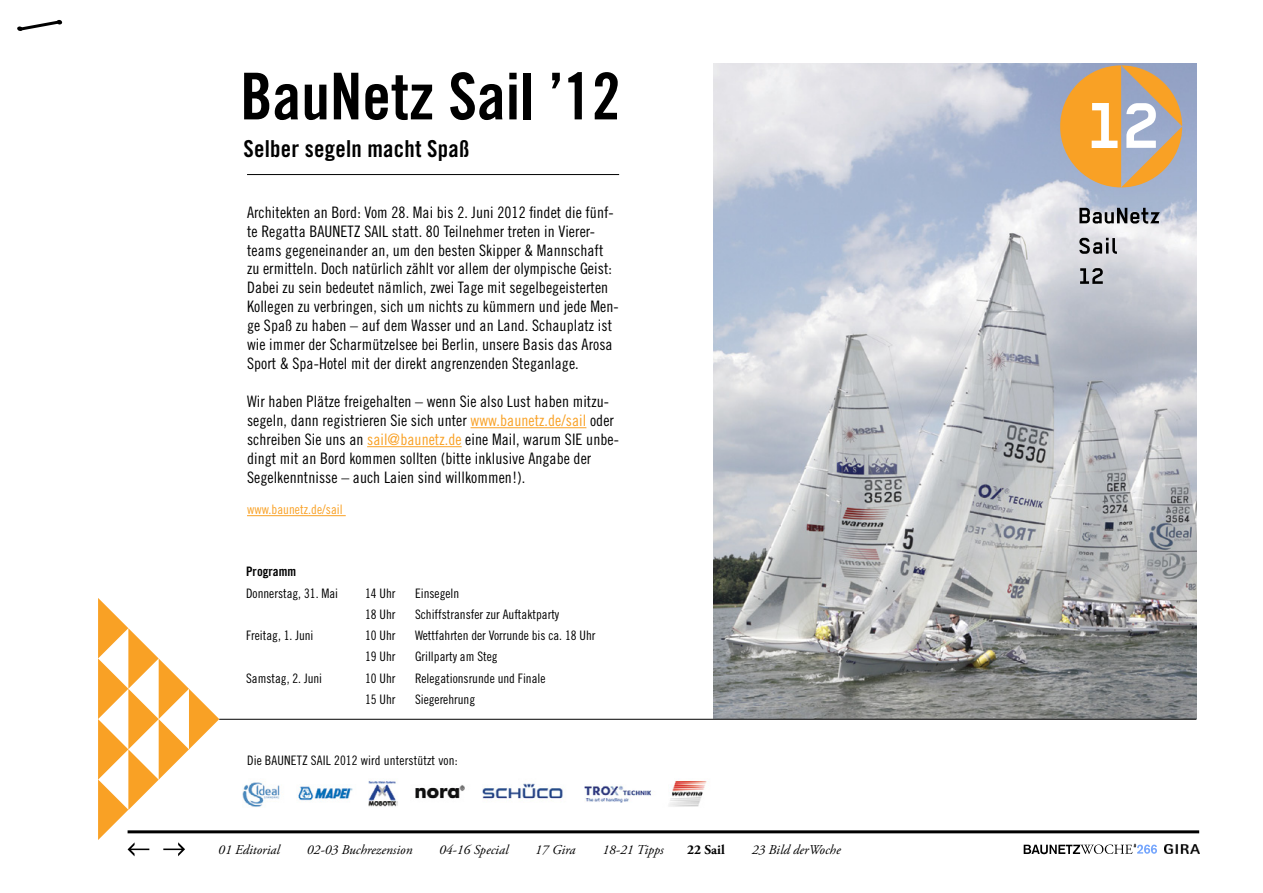
<style>
.page{position:relative;width:1263px;height:893px;background:#fff}
.page>*{position:absolute;margin:0;border:0;box-sizing:border-box;transform-origin:0 0}
.t1{font:64.65px "Trade Gothic Bold Cond Twenty";color:#000}
.t2{font:23.4px "Trade Gothic Bold Cond Twenty";letter-spacing:.01em;color:#000}
.t3{font:15.75px/18.9px "Trade Gothic Cond Eighteen";letter-spacing:.005em;color:#000}
.t4{font:italic 13.5px "Adobe Garamond Pro";color:#000}
.t5{font:700 13.5px "Adobe Garamond Pro";color:#000}
.t6{font:13.05px "Trade Gothic Cond Eighteen";color:#000}
.t7{font:13.05px "Trade Gothic Cond Eighteen";letter-spacing:.005em;color:#f9a125}
.t8{font:13.05px "Trade Gothic Bold Cond Twenty";color:#000}
.s1{color:#f9a125}
</style>
<div class="page">
<hr style="left:128px;top:830px;width:1071px;height:3px;background:#000">
<svg style="left:17px;top:20px;width:46px;height:11px"></svg>
<svg style="left:1024px;top:844px;width:133px;height:10px"></svg>
<img style="left:1164px;top:845px;width:35px;height:9px">
<img style="left:242px;top:781px;width:465px;height:26px">
<svg style="left:98px;top:598px;width:121px;height:258px"></svg>
<img style="left:713px;top:64px;width:483px;height:655px">
<hr style="left:219px;top:719px;width:977px;height:1px;background:#000">
<hr style="left:470px;top:427px;width:116px;height:1px;background:#f9a125">
<hr style="left:367px;top:446px;width:95px;height:1px;background:#f9a125">
<hr style="left:247px;top:515px;width:99px;height:1px;background:#f9a125">
<hr style="left:247px;top:174px;width:372px;height:1px;background:#000">
<svg style="left:1054px;top:65px;width:128px;height:122px;background:#cfac80"></svg>
<svg style="left:1079px;top:208px;width:81px;height:16px"></svg>
<svg style="left:1079px;top:238px;width:38px;height:16px"></svg>
<svg style="left:1080px;top:268px;width:23px;height:16px"></svg>
<h1 class="t1" style="left:240px;top:57px;width:382px">BauNetz Sail ’12</h1>
<h2 class="t2" style="left:244px;top:134px;width:227px">Selber segeln macht Spaß</h2>
<p class="t3" style="left:247px;top:202px;width:373px">Architekten an Bord: Vom 28. Mai bis 2. Juni 2012 findet die fünf&shy;te Regatta BAUNETZ SAIL statt. 80 Teilnehmer treten in Vierer&shy;teams gegeneinander an, um den besten Skipper &amp; Mannschaft zu ermitteln. Doch natürlich zählt vor allem der olympische Geist:<br>Dabei zu sein bedeutet nämlich, zwei Tage mit segelbegeisterten Kollegen zu verbringen, sich um nichts zu kümmern und jede Men&shy;ge Spaß zu haben – auf dem Wasser und an Land. Schauplatz ist wie immer der Scharmützelsee bei Berlin, unsere Basis das Arosa Sport &amp; Spa-Hotel mit der direkt angrenzenden Steganlage.</p>
<p class="t3" style="left:247px;top:392px;width:373px">Wir haben Plätze freigehalten – wenn Sie also Lust haben mitzu&shy;segeln, dann registrieren Sie sich unter <span class="s1">www.baunetz.de/sail</span> oder schreiben Sie uns an <span class="s1">sail@baunetz.de</span> eine Mail, warum SIE unbe&shy;dingt mit an Bord kommen sollten (bitte inklusive Angabe der Segelkenntnisse – auch Laien sind willkommen!).</p>
<p class="t7" style="left:247px;top:502px;width:97px">www.baunetz.de/sail</p>
<p class="t8" style="left:246px;top:564px;width:52px">Programm</p>
<p class="t6" style="left:246px;top:585px;width:94px">Donnerstag, 31. Mai</p>
<p class="t6" style="left:365px;top:585px;width:32px">14 Uhr</p>
<p class="t6" style="left:415px;top:585px;width:46px">Einsegeln</p>
<p class="t6" style="left:365px;top:606px;width:32px">18 Uhr</p>
<p class="t6" style="left:415px;top:606px;width:146px">Schiffstransfer zur Auftaktparty</p>
<p class="t6" style="left:246px;top:628px;width:69px">Freitag, 1. Juni</p>
<p class="t6" style="left:365px;top:628px;width:32px">10 Uhr</p>
<p class="t6" style="left:415px;top:628px;width:182px">Wettfahrten der Vorrunde bis ca. 18 Uhr</p>
<p class="t6" style="left:365px;top:649px;width:32px">19 Uhr</p>
<p class="t6" style="left:415px;top:649px;width:84px">Grillparty am Steg</p>
<p class="t6" style="left:246px;top:670px;width:78px">Samstag, 2. Juni</p>
<p class="t6" style="left:365px;top:670px;width:32px">10 Uhr</p>
<p class="t6" style="left:415px;top:670px;width:132px">Relegationsrunde und Finale</p>
<p class="t6" style="left:365px;top:691px;width:32px">15 Uhr</p>
<p class="t6" style="left:415px;top:691px;width:62px">Siegerehrung</p>
<p class="t6" style="left:247px;top:753px;width:212px">Die BAUNETZ SAIL 2012 wird unterstützt von:</p>
<p class="t4" style="left:218px;top:841px;width:63px">01 Editorial</p>
<p class="t4" style="left:307px;top:841px;width:107px">02-03 Buchrezension</p>
<p class="t4" style="left:439px;top:841px;width:71px">04-16 Special</p>
<p class="t4" style="left:535px;top:841px;width:42px">17 Gira</p>
<p class="t4" style="left:602px;top:841px;width:63px">18-21 Tipps</p>
<p class="t5" style="left:687px;top:841px;width:39px">22 Sail</p>
<p class="t4" style="left:752px;top:841px;width:91px">23 Bild derWoche</p>
</div>
